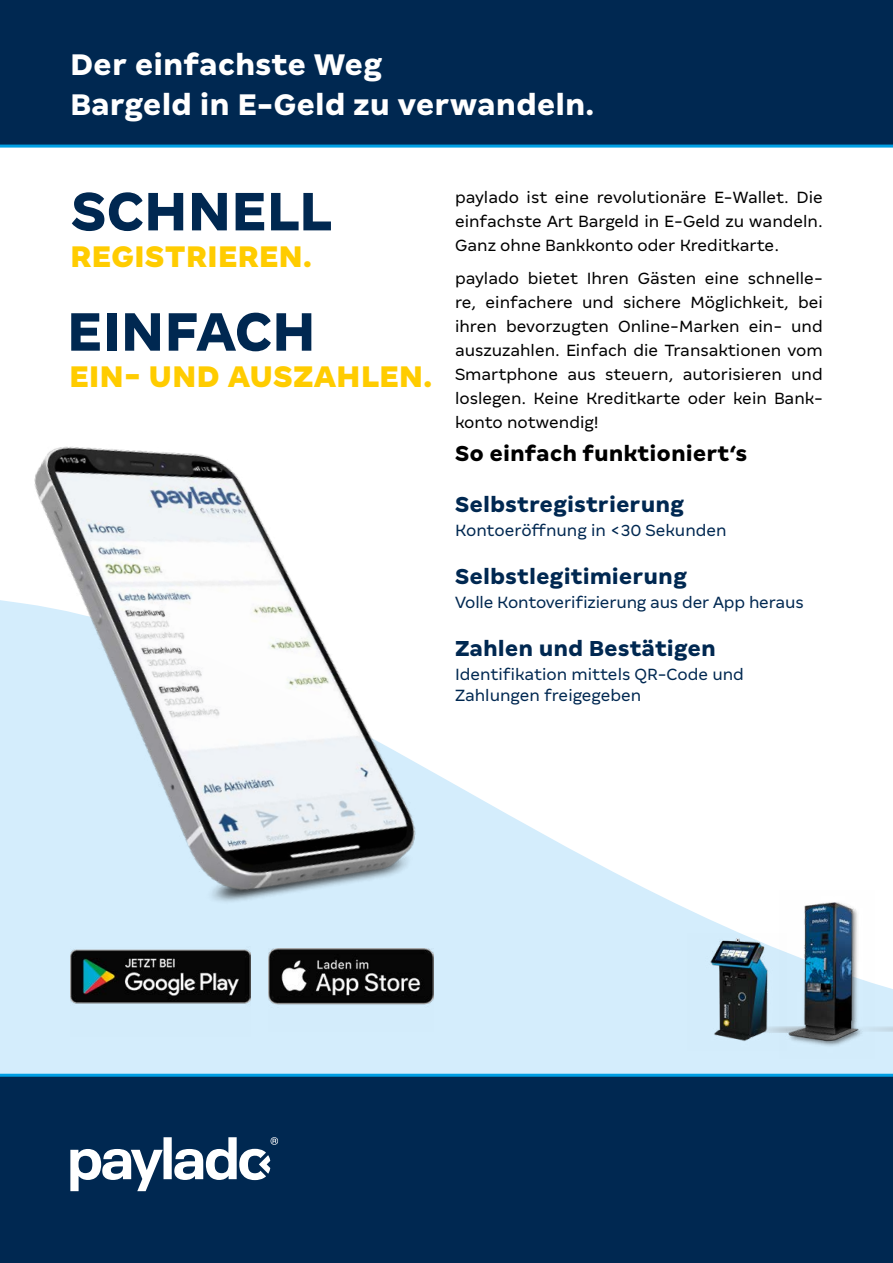
<style>
.page{position:relative;width:893px;height:1263px;background:#fff}
.page>*{position:absolute;margin:0;border:0;box-sizing:border-box;transform-origin:0 0}
.t1{font:800 60px "Merkur Sans";letter-spacing:-.01em;color:#002851}
.t2{font:800 33px/39.6px "Merkur Sans";color:#fff}
.t3{font:900 33px "Merkur Sans";color:#fc0}
.t4{font:800 24px "Merkur Sans";color:#002851}
.t5{font:800 24px "Merkur Sans";color:#000}
.t6{font:18px/24px "Merkur Sans";color:#000;text-align:justify}
.t7{font:18px/21px "Merkur Sans";color:#002851}
</style>
<div class="page">
<svg style="left:0;top:820px;width:893px;height:254px;fill:#d4edfc"></svg>
<div style="left:0;top:0;width:893px;height:145px;background:#002851"></div>
<hr style="left:0;top:145px;width:893px;height:3px;background:#009fe3">
<img style="left:0;top:446px;width:517px;height:517px">
<img style="left:70px;top:947px;width:180px;height:90px">
<img style="left:268px;top:949px;width:166px;height:83px">
<div style="left:854px;top:1026px;width:39px;height:6px;background:#c9ddea"></div>
<img style="left:688px;top:934px;width:91px;height:116px">
<svg style="left:755px;top:1026px;width:24px;height:7px"></svg>
<img style="left:779px;top:890px;width:96px;height:168px">
<div style="left:0;top:1076px;width:893px;height:187px;background:#002851"></div>
<hr style="left:0;top:1074px;width:893px;height:3px;background:#009fe3">
<svg style="left:70px;top:1137px;width:208px;height:54px"></svg>
<h2 class="t2" style="left:70px;top:45px;width:526px">Der einfachste Weg<br>Bargeld in E-Geld zu verwandeln.</h2>
<h1 class="t1" style="left:71px;top:176px;width:262px">SCHNELL</h1>
<h2 class="t3" style="left:70px;top:236px;width:243px">REGISTRIEREN.</h2>
<h1 class="t1" style="left:67px;top:296px;width:251px">EINFACH</h1>
<h2 class="t3" style="left:69px;top:357px;width:365px">EIN- UND AUSZAHLEN.</h2>
<p class="t6" style="left:455px;top:186px;width:369px">paylado ist eine revolutionäre E-Wallet. Die einfachste Art Bargeld in E-Geld zu wandeln.<br>Ganz ohne Bankkonto oder Kreditkarte.</p>
<p class="t6" style="left:455px;top:266px;width:369px">paylado bietet Ihren Gästen eine schnelle&shy;re, einfachere und sichere Möglichkeit, bei ihren bevorzugten Online-Marken ein- und auszuzahlen. Einfach die Transaktionen vom Smartphone aus steuern, autorisieren und loslegen. Keine Kreditkarte oder kein Bank&shy;konto notwendig!</p>
<h3 class="t5" style="left:455px;top:439px;width:294px">So einfach funktioniert‘s</h3>
<h3 class="t4" style="left:455px;top:490px;width:231px">Selbstregistrierung</h3>
<p class="t7" style="left:455px;top:520px;width:273px">Kontoeröffnung in &lt;30 Sekunden</p>
<h3 class="t4" style="left:455px;top:562px;width:234px">Selbstlegitimierung</h3>
<p class="t7" style="left:455px;top:592px;width:350px">Volle Kontoverifizierung aus der App heraus</p>
<h3 class="t4" style="left:455px;top:634px;width:262px">Zahlen und Bestätigen</h3>
<p class="t7" style="left:455px;top:664px;width:290px">Identifikation mittels QR-Code und<br>Zahlungen freigegeben</p>
</div>
